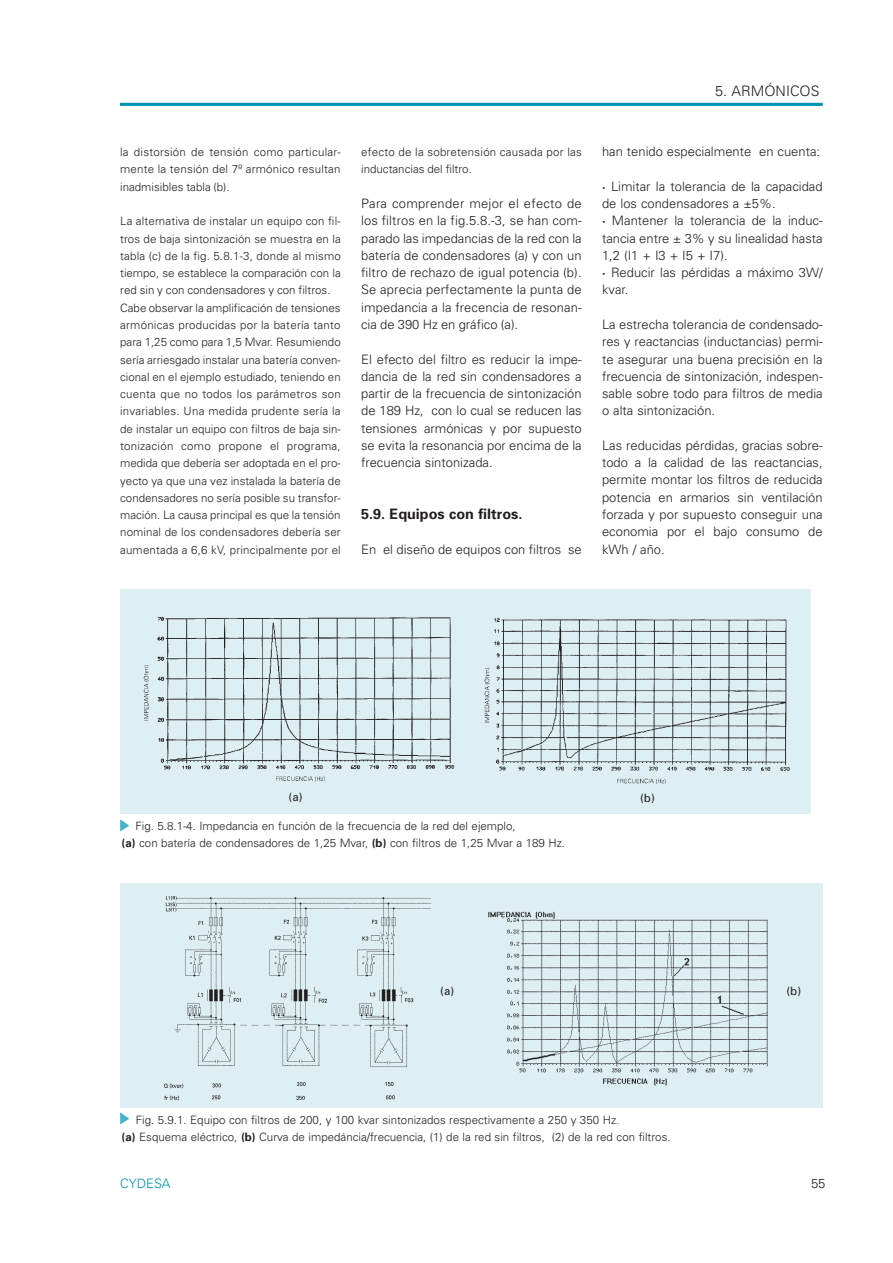
<style>
.page{position:relative;width:893px;height:1263px;background:#fff}
.page>*{position:absolute;margin:0;border:0;box-sizing:border-box;transform-origin:0 0}
.t1{font:700 14.4px "Univers";color:#231f20}
.t2{font:300 14.4px "Univers";color:#231f20}
.t3{font:300 12.9px/17.2px "Univers";color:#231f20;text-align:justify}
.t4{font:300 12.9px "Univers";color:#0093b0}
.t5{font:300 11.55px/17.2px "Univers";color:#231f20}
.t6{font:300 11.55px/17.2px "Univers";letter-spacing:.02em;color:#231f20}
.t7{font:11.55px "Univers";color:#231f20}
.s1{font-weight:700}
</style>
<div class="page">
<hr style="left:120px;top:103px;width:702px;height:3px;background:#0093b0">
<div style="left:120px;top:590px;width:690px;height:224px;background:#deeff4"></div>
<div style="left:120px;top:883px;width:702px;height:225px;background:#deeff4"></div>
<img style="left:164px;top:896px;width:604px;height:205px">
<img style="left:143px;top:616px;width:312px;height:166px">
<img style="left:484px;top:618px;width:306px;height:166px">
<svg style="left:120px;top:1112px;width:9px;height:13px"></svg>
<svg style="left:120px;top:819px;width:9px;height:13px"></svg>
<p class="t5" style="left:120px;top:145px;width:222px;text-align:justify">la distorsión de tensión como particular&shy;mente la tensión del 7º armónico resultan inadmisibles tabla (b).</p>
<p class="t5" style="left:120px;top:214px;width:222px">La alternativa de instalar un equipo con fil&shy;tros de baja sintonización se muestra en la tabla (c) de la fig. 5.8.1-3, donde al mismo tiempo, se establece la comparación con la red sin y con condensadores y con filtros.<br>Cabe observar la amplificación de tensiones armónicas producidas por la batería tanto para 1,25 como para 1,5 Mvar. Resumiendo sería arriesgado instalar una batería conven&shy;cional en el ejemplo estudiado, teniendo en cuenta que no todos los parámetros son invariables. Una medida prudente sería la de instalar un equipo con filtros de baja sin&shy;tonización como propone el programa, medida que debería ser adoptada en el pro&shy;yecto ya que una vez instalada la batería de condensadores no sería posible su transfor&shy;mación. La causa principal es que la tensión nominal de los condensadores debería ser aumentada a 6,6 kV, principalmente por el</p>
<p class="t6" style="left:361px;top:145px;width:222px">efecto de la sobretensión causada por las inductancias del filtro.</p>
<p class="t3" style="left:361px;top:196px;width:222px">Para comprender mejor el efecto de los filtros en la fig.5.8.-3, se han com&shy;parado las impedancias de la red con la batería de condensadores (a) y con un filtro de rechazo de igual potencia (b).<br>Se aprecia perfectamente la punta de impedancia a la frecencia de resonan&shy;cia de 390 Hz en gráfico (a).</p>
<p class="t3" style="left:361px;top:352px;width:222px">El efecto del filtro es reducir la impe&shy;dancia de la red sin condensadores a partir de la frecuencia de sintonización de 189 Hz, con lo cual se reducen las tensiones armónicas y por supuesto se evita la resonancia por encima de la frecuencia sintonizada.</p>
<p class="t1" style="left:361px;top:509px;width:163px">5.9. Equipos con filtros.</p>
<p class="t3" style="left:361px;top:542px;width:222px">En el diseño de equipos con filtros se</p>
<p class="t2" style="left:715px;top:85px;width:106px">5. ARMÓNICOS</p>
<p class="t3" style="left:602px;top:144px;width:219px">han tenido especialmente en cuenta:</p>
<p class="t3" style="left:602px;top:179px;width:222px;text-align:left"><span class="s1">·</span> Limitar la tolerancia de la capacidad de los condensadores a ±5%.<br><span class="s1">·</span> Mantener la tolerancia de la induc&shy;tancia entre ± 3% y su linealidad hasta<br>1,2 (I1 + I3 + I5 + I7).<br><span class="s1">·</span> Reducir las pérdidas a máximo 3W/ kvar.</p>
<p class="t3" style="left:602px;top:317px;width:222px">La estrecha tolerancia de condensado&shy;res y reactancias (inductancias) permi&shy;te asegurar una buena precisión en la frecuencia de sintonización, indespen&shy;sable sobre todo para filtros de media o alta sintonización.</p>
<p class="t3" style="left:602px;top:438px;width:222px">Las reducidas pérdidas, gracias sobre&shy;todo a la calidad de las reactancias, permite montar los filtros de reducida potencia en armarios sin ventilación forzada y por supuesto conseguir una economia por el bajo consumo de kWh / año.</p>
<p class="t7" style="left:288px;top:793px;width:16px">(a)</p>
<p class="t7" style="left:640px;top:794px;width:16px">(b)</p>
<p class="t5" style="left:122px;top:818px;width:445px;text-indent:14px">Fig. 5.8.1-4. Impedancia en función de la frecuencia de la red del ejemplo,<br><span class="s1">(a)</span> con batería de condensadores de 1,25 Mvar, <span class="s1">(b)</span> con filtros de 1,25 Mvar a 189 Hz.</p>
<p class="t7" style="left:440px;top:987px;width:16px">(a)</p>
<p class="t7" style="left:786px;top:987px;width:16px">(b)</p>
<p class="t5" style="left:122px;top:1112px;width:550px;text-indent:14px">Fig. 5.9.1. Equipo con filtros de 200, y 100 kvar sintonizados respectivamente a 250 y 350 Hz.<br><span class="s1">(a)</span> Esquema eléctrico, <span class="s1">(b)</span> Curva de impedáncia/frecuencia, (1) de la red sin filtros, (2) de la red con filtros.</p>
<p class="t4" style="left:120px;top:1179px;width:52px">CYDESA</p>
<p class="t3" style="left:811px;top:1176px;width:16px">55</p>
</div>
